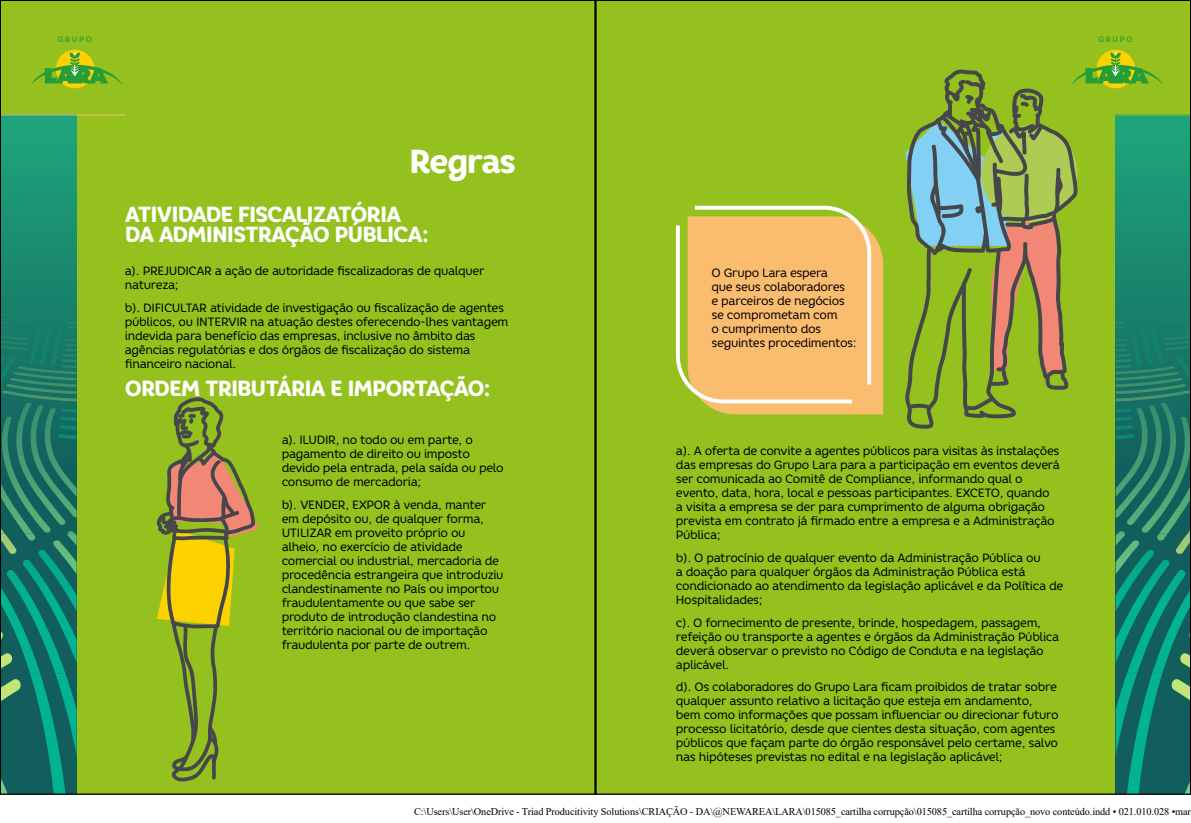
<style>
.page{position:relative;width:1191px;height:823px;background:#fff}
.page>*{position:absolute;margin:0;border:0;box-sizing:border-box;transform-origin:0 0}
.t1{font:800 33.2px "Core Rhino 75";letter-spacing:-.055em;color:#fff}
.t2{font:800 21.9px/19.8px "Core Rhino 75";letter-spacing:-.05em;color:#fff}
.t3{font:12px/14px "Core Rhino 45";letter-spacing:-.03em;color:#000}
.t4{font:10.3px "Times New Roman";letter-spacing:-.01em;color:#000}
.t5{font:500 7.9px "Core Rhino 55";letter-spacing:.2em;color:#259e38}
</style>
<div class="page">
<div style="left:2px;top:0;width:1189px;height:791px;background:#95c11f"></div>
<svg style="left:1115px;top:115px;width:76px;height:676px;background:#177a68"></svg>
<svg style="left:1180px;top:323px;width:11px;height:10px"></svg>
<img style="left:1163px;top:333px;width:28px;height:5px">
<img style="left:1163px;top:338px;width:28px;height:7px">
<img style="left:1165px;top:343px;width:26px;height:7px">
<img style="left:1175px;top:533px;width:16px;height:20px">
<img style="left:1185px;top:354px;width:6px;height:3px">
<img style="left:1175px;top:357px;width:16px;height:36px">
<img style="left:1163px;top:366px;width:12px;height:6px">
<img style="left:1163px;top:372px;width:15px;height:5px">
<img style="left:1163px;top:377px;width:19px;height:7px">
<img style="left:1163px;top:384px;width:23px;height:17px">
<img style="left:1168px;top:390px;width:20px;height:3px">
<svg style="left:1156px;top:533px;width:11px;height:7px"></svg>
<img style="left:1141px;top:416px;width:50px;height:116px">
<img style="left:1126px;top:402px;width:51px;height:122px">
<img style="left:1115px;top:428px;width:48px;height:89px">
<img style="left:1115px;top:428px;width:34px;height:68px">
<img style="left:1115px;top:428px;width:18px;height:1px">
<img style="left:1115px;top:434px;width:19px;height:5px">
<img style="left:1171px;top:678px;width:20px;height:32px">
<img style="left:1125px;top:672px;width:37px;height:119px">
<img style="left:1186px;top:580px;width:5px;height:92px">
<img style="left:1115px;top:672px;width:22px;height:83px">
<img style="left:1127px;top:569px;width:59px;height:103px">
<img style="left:1115px;top:559px;width:54px;height:103px">
<img style="left:1115px;top:549px;width:39px;height:61px">
<img style="left:1115px;top:540px;width:24px;height:34px">
<svg style="left:1115px;top:531px;width:10px;height:14px"></svg>
<img style="left:1178px;top:749px;width:13px;height:45px">
<img style="left:1163px;top:319px;width:28px;height:4px">
<img style="left:1163px;top:311px;width:28px;height:8px">
<div style="left:1096px;top:50px;width:39px;height:38px;background:#fdd200;border-radius:50%"></div>
<hr style="left:1062px;top:114px;width:129px;height:1px;background:#95c11f">
<svg style="left:2px;top:115px;width:75px;height:676px;background:#19866e"></svg>
<svg style="left:2px;top:323px;width:10px;height:10px"></svg>
<img style="left:2px;top:333px;width:27px;height:7px">
<img style="left:2px;top:338px;width:26px;height:7px">
<img style="left:2px;top:343px;width:25px;height:7px">
<img style="left:2px;top:533px;width:15px;height:20px">
<img style="left:2px;top:354px;width:5px;height:3px">
<img style="left:2px;top:357px;width:15px;height:33px">
<img style="left:29px;top:301px;width:48px;height:63px">
<img style="left:40px;top:306px;width:37px;height:59px">
<img style="left:51px;top:311px;width:26px;height:55px">
<svg style="left:67px;top:317px;width:10px;height:11px"></svg>
<img style="left:17px;top:366px;width:60px;height:6px">
<img style="left:14px;top:372px;width:63px;height:5px">
<img style="left:10px;top:377px;width:67px;height:7px">
<img style="left:6px;top:384px;width:71px;height:17px">
<img style="left:2px;top:390px;width:22px;height:3px">
<svg style="left:25px;top:533px;width:11px;height:7px"></svg>
<img style="left:2px;top:416px;width:49px;height:116px">
<img style="left:15px;top:402px;width:51px;height:122px">
<img style="left:29px;top:405px;width:48px;height:112px">
<img style="left:43px;top:408px;width:34px;height:88px">
<svg style="left:62px;top:339px;width:15px;height:17px"></svg>
<img style="left:62px;top:359px;width:15px;height:3px">
<img style="left:61px;top:365px;width:16px;height:3px">
<img style="left:61px;top:408px;width:16px;height:4px">
<img style="left:60px;top:416px;width:17px;height:5px">
<img style="left:59px;top:425px;width:18px;height:4px">
<img style="left:58px;top:434px;width:19px;height:5px">
<img style="left:2px;top:678px;width:19px;height:32px">
<img style="left:30px;top:672px;width:37px;height:119px">
<img style="left:2px;top:580px;width:4px;height:92px">
<img style="left:55px;top:672px;width:22px;height:83px">
<img style="left:6px;top:569px;width:59px;height:103px">
<img style="left:22px;top:559px;width:55px;height:103px">
<img style="left:38px;top:549px;width:39px;height:61px">
<img style="left:53px;top:540px;width:24px;height:34px">
<svg style="left:67px;top:531px;width:10px;height:14px"></svg>
<img style="left:2px;top:749px;width:12px;height:42px">
<img style="left:2px;top:319px;width:34px;height:4px">
<img style="left:2px;top:311px;width:37px;height:8px">
<div style="left:56px;top:50px;width:38px;height:38px;background:#fdd200;border-radius:50%"></div>
<svg style="left:31px;top:52px;width:92px;height:33px;background:#81b824"></svg>
<hr style="left:0;top:114px;width:125px;height:1px;background:#fabc6f">
<svg style="left:676px;top:206px;width:207px;height:208px;background:#f0c06f"></svg>
<svg style="left:905px;top:52px;width:258px;height:376px;background:#7da747"></svg>
<svg style="left:157px;top:396px;width:102px;height:385px;background:#9caa29"></svg>
<p class="t5" style="left:58px;top:34px;width:35px">GRUPO</p>
<p class="t5" style="left:1098px;top:34px;width:35px">GRUPO</p>
<h1 class="t1" style="left:409px;top:139px;width:108px">Regras</h1>
<h2 class="t2" style="left:125px;top:204px;width:306px">ATIVIDADE FISCALIZATÓRIA<br>DA ADMINISTRAÇÃO PÚBLICA:</h2>
<p class="t3" style="left:125px;top:264px;width:361px">a). PREJUDICAR a ação de autoridade fiscalizadoras de qualquer natureza;</p>
<p class="t3" style="left:125px;top:300px;width:385px">b). DIFICULTAR atividade de investigação ou fiscalização de agentes públicos, ou INTERVIR na atuação destes oferecendo-lhes vantagem indevida para benefício das empresas, inclusive no âmbito das agências regulatórias e dos órgãos de fiscalização do sistema financeiro nacional.</p>
<h2 class="t2" style="left:125px;top:378px;width:368px">ORDEM TRIBUTÁRIA E IMPORTAÇÃO:</h2>
<p class="t3" style="left:282px;top:432px;width:223px">a). ILUDIR, no todo ou em parte, o pagamento de direito ou imposto devido pela entrada, pela saída ou pelo consumo de mercadoria;</p>
<p class="t3" style="left:282px;top:497px;width:223px">b). VENDER, EXPOR à venda, manter em depósito ou, de qualquer forma, UTILIZAR em proveito próprio ou alheio, no exercício de atividade comercial ou industrial, mercadoria de procedência estrangeira que introduziu clandestinamente no País ou importou fraudulentamente ou que sabe ser produto de introdução clandestina no território nacional ou de importação fraudulenta por parte de outrem.</p>
<p class="t3" style="left:711px;top:266px;width:147px">O Grupo Lara espera<br>que seus colaboradores<br>e parceiros de negócios se comprometam com<br>o cumprimento dos seguintes procedimentos:</p>
<p class="t3" style="left:676px;top:443px;width:385px">a). A oferta de convite a agentes públicos para visitas às instalações das empresas do Grupo Lara para a participação em eventos deverá ser comunicada ao Comitê de Compliance, informando qual o evento, data, hora, local e pessoas participantes. EXCETO, quando<br>a visita a empresa se der para cumprimento de alguma obrigação prevista em contrato já firmado entre a empresa e a Administração Pública;</p>
<p class="t3" style="left:676px;top:550px;width:389px">b). O patrocínio de qualquer evento da Administração Pública ou<br>a doação para qualquer órgãos da Administração Pública está condicionado ao atendimento da legislação aplicável e da Política de Hospitalidades;</p>
<p class="t3" style="left:676px;top:614px;width:385px">c). O fornecimento de presente, brinde, hospedagem, passagem, refeição ou transporte a agentes e órgãos da Administração Pública deverá observar o previsto no Código de Conduta e na legislação aplicável.</p>
<p class="t3" style="left:676px;top:679px;width:384px">d). Os colaboradores do Grupo Lara ficam proibidos de tratar sobre qualquer assunto relativo a licitação que esteja em andamento, bem como informações que possam influenciar ou direcionar futuro processo licitatório, desde que cientes desta situação, com agentes públicos que façam parte do órgão responsável pelo certame, salvo nas hipóteses previstas no edital e na legislação aplicável;</p>
<p class="t4" style="left:414px;top:804px;width:778px">C:\Users\User\OneDrive - Triad Producitivity Solutions\CRIAÇÃO - DA\@NEWAREA\LARA\015085_cartilha corrupção\015085_cartilha corrupção_novo conteúdo.indd • 021.010.028 •mar</p>
</div>
